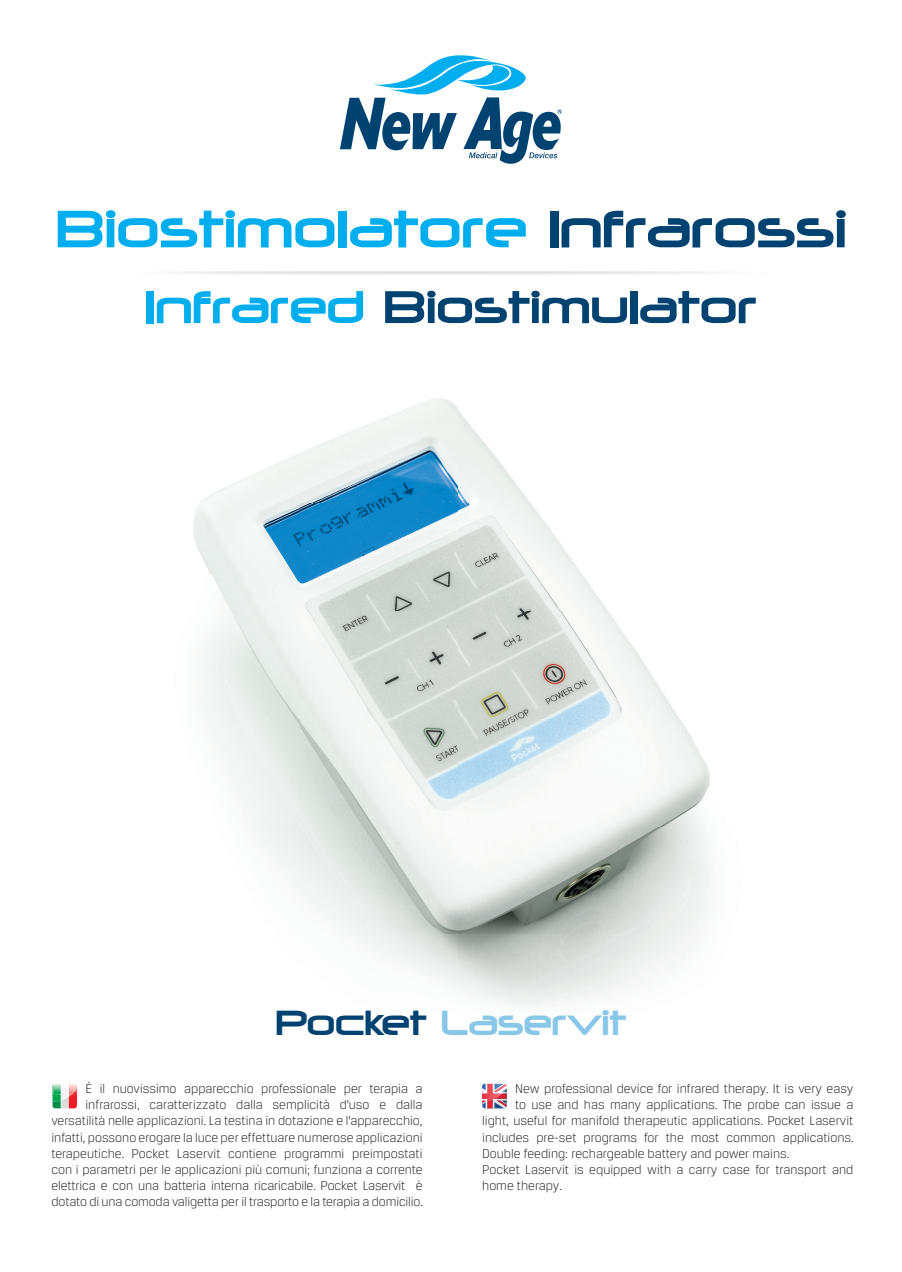
<style>
.page{position:relative;width:902px;height:1272px;background:#fff}
.page>*{position:absolute;margin:0;border:0;box-sizing:border-box;transform-origin:0 0}
.t1{font:58.5px "Neuropolitical";color:#00aeef}
.t2{font:51px "Neuropolitical";color:#004270}
.t3{font:38.85px "Neuropolitical";color:#89c7e9}
.t4{font:300 13.5px/16.2px "Breuer Text";color:#231f20;text-align:right}
.s1{color:#004270}
.s2{color:#00aeef}
</style>
<div class="page">
<img style="left:193px;top:398px;width:517px;height:607px">
<svg style="left:52px;top:1084px;width:25px;height:24px"></svg>
<svg style="left:482px;top:1083px;width:24px;height:25px"></svg>
<svg style="left:340px;top:55px;width:222px;height:109px"></svg>
<h1 class="t1" style="left:55px;top:200px;width:792px">Biostimolatore <span class="s1">Infrarossi</span></h1>
<h2 class="t2" style="left:145px;top:281px;width:612px"><span class="s2">Infrared</span> Biostimulator</h2>
<h3 class="t3" style="left:276px;top:1002px;width:352px"><span class="s1">Pocket</span> Laservit</h3>
<p class="t4" style="left:51px;top:1080px;width:373px">È il nuovissimo apparecchio professionale per terapia a infrarossi, caratterizzato dalla semplicità d’uso e dalla versatilità nelle applicazioni. La testina in dotazione e l’apparecchio, infatti, possono erogare la luce per effettuare numerose applicazioni terapeutiche. Pocket Laservit contiene programmi preimpostati con i parametri per le applicazioni più comuni; funziona a corrente elettrica e con una batteria interna ricaricabile. Pocket Laservit è dotato di una comoda valigetta per il trasporto e la terapia a domicilio.</p>
<p class="t4" style="left:515px;top:1080px;width:339px">New professional device for infrared therapy. It is very easy</p>
<p class="t4" style="left:515px;top:1096px;width:339px">to use and has many applications. The probe can issue a</p>
<p class="t4" style="left:482px;top:1112px;width:372px">light, useful for manifold therapeutic applications. Pocket Laservit</p>
<p class="t4" style="left:482px;top:1128px;width:373px">includes pre-set programs for the most common applications.</p>
<p class="t4" style="left:482px;top:1145px;width:309px">Double feeding: rechargeable battery and power mains.</p>
<p class="t4" style="left:482px;top:1161px;width:372px">Pocket Laservit is equipped with a carry case for transport and</p>
<p class="t4" style="left:482px;top:1177px;width:81px">home therapy.</p>
</div>
